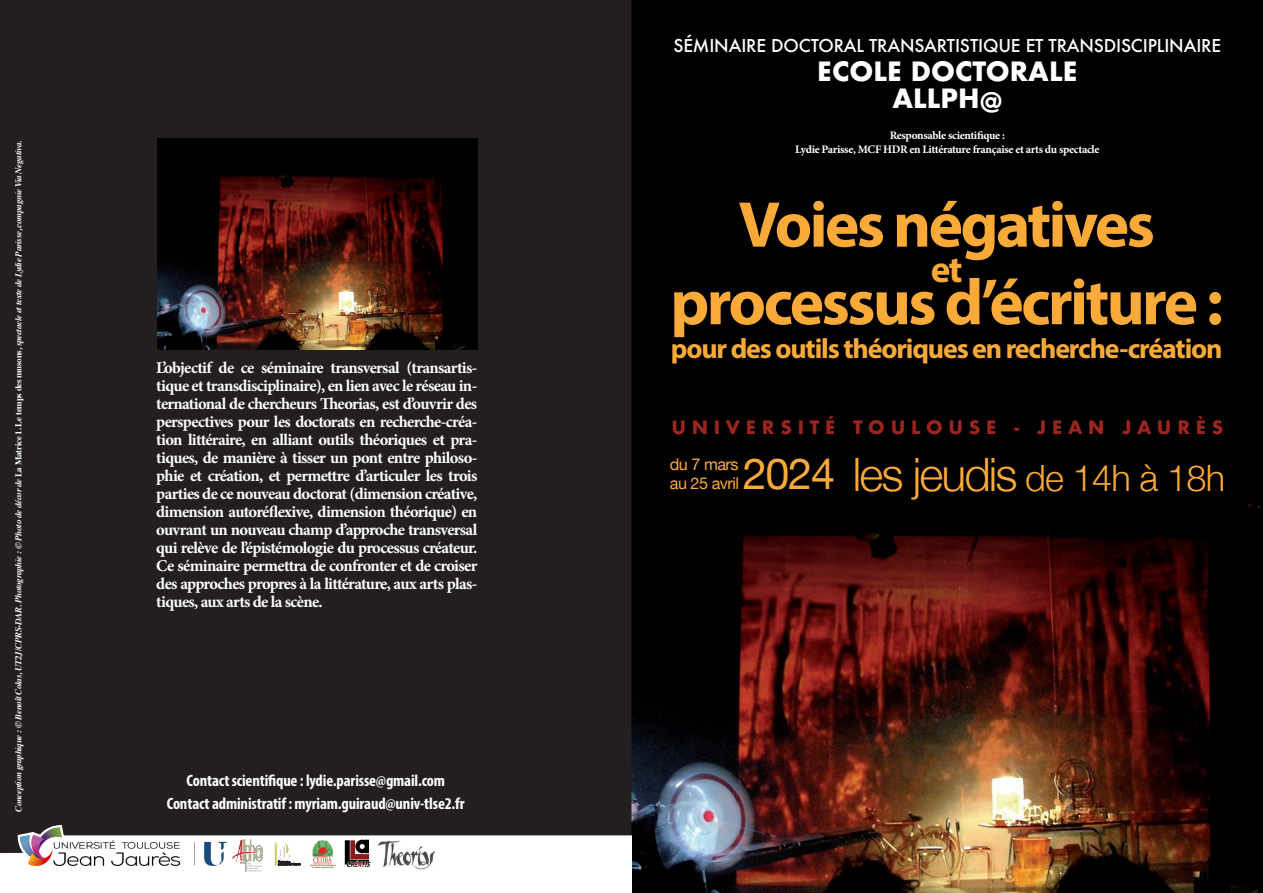
<style>
.page{position:relative;width:1263px;height:893px;background:#fff}
.page>*{position:absolute;margin:0;border:0;box-sizing:border-box;transform-origin:0 0}
.t1{font:700 65.25px "Myriad Pro";letter-spacing:-.04em;color:#faaa39}
.t2{font:300 46.05px "Helvetica Neue";letter-spacing:-.04em;color:#faaa39}
.t3{font:700 37.2px "Myriad Pro";color:#faaa39}
.t4{font:700 27.9px "Myriad Pro";letter-spacing:-.04em;color:#faaa39}
.t5{font:700 25.8px "Futura";color:#fff}
.t6{font:700 18px "Futura";letter-spacing:.32em;color:#9c2520}
.t7{font:500 17.25px "Futura";letter-spacing:-.01em;color:#fff}
.t8{font:700 16.5px/18px "Minion Pro";letter-spacing:-.04em;color:#fff;text-align:justify}
.t9{font:700 condensed 16.5px "Myriad Pro";letter-spacing:-.01em;color:#fff}
.t10{font:16.2px "Helvetica Neue";letter-spacing:-.03em;color:#faaa39}
.t11{font:700 11.55px "Minion Pro";letter-spacing:-.03em;color:#fff}
.t12{font:italic 700 9px "Times";letter-spacing:-.03em;color:#fff}
.s1{font-style:normal}
.s2{font-weight:400;font-size:43.35px}
.s3{font-size:36.15px}
</style>
<div class="page">
<img style="left:631px;top:0;width:632px;height:893px">
<div style="left:0;top:0;width:631px;height:824px;background:#231f20"></div>
<img style="left:157px;top:138px;width:320px;height:212px">
<img style="left:0;top:824px;width:631px;height:45px">
<svg style="left:272px;top:841px;width:29px;height:25px"></svg>
<img style="left:309px;top:838px;width:28px;height:30px">
<svg style="left:345px;top:840px;width:26px;height:27px"></svg>
<img style="left:377px;top:839px;width:61px;height:31px">
<svg style="left:232px;top:839px;width:31px;height:33px"></svg>
<p class="t12" style="left:10px;top:812px;width:673px;rotate:-90deg">Conception graphique : © Benoît Colas, UT2J/CPRS-DAR. Photographie : © Photo de décor de <span class="s1">La Matrice 1. Le temps des musons</span>, spectacle et texte de Lydie Parisse, compagnie Via Negativa.</p>
<p class="t8" style="left:156px;top:359px;width:323px">L’objectif de ce séminaire transversal (transartis&shy;tique et transdisciplinaire), en lien avec le réseau in&shy;ternational de chercheurs Theorias, est d’ouvrir des perspectives pour les doctorats en recherche-créa&shy;tion littéraire, en alliant outils théoriques et pra&shy;tiques, de manière à tisser un pont entre philoso&shy;phie et création, et permettre d’articuler les trois parties de ce nouveau doctorat (dimension créative, dimension autoréflexive, dimension théorique) en ouvrant un nouveau champ d’approche transversal qui relève de l’épistémologie du processus créateur.<br>Ce séminaire permettra de confronter et de croiser des approches propres à la littérature, aux arts plas&shy;tiques, aux arts de la scène.</p>
<p class="t9" style="left:186px;top:770px;width:260px">Contact scientifique : lydie.parisse@gmail.com</p>
<p class="t9" style="left:167px;top:793px;width:299px">Contact administratif : myriam.guiraud@univ-tlse2.fr</p>
<p class="t7" style="left:673px;top:34px;width:549px">SÉMINAIRE DOCTORAL TRANSARTISTIQUE ET TRANSDISCIPLINAIRE</p>
<p class="t5" style="left:817px;top:53px;width:262px">ECOLE DOCTORALE</p>
<p class="t5" style="left:892px;top:80px;width:112px">ALLPH@</p>
<p class="t11" style="left:890px;top:127px;width:117px">Responsable scientifique :</p>
<p class="t11" style="left:795px;top:141px;width:306px">Lydie Parisse, MCF HDR en Littérature française et arts du spectacle</p>
<p class="t1" style="left:738px;top:182px;width:418px">Voies négatives</p>
<p class="t3" style="left:931px;top:246px;width:33px">et</p>
<p class="t1" style="left:670px;top:260px;width:554px">processus d’écriture :</p>
<p class="t4" style="left:671px;top:330px;width:553px">pour des outils théoriques en recherche-création</p>
<p class="t6" style="left:671px;top:414px;width:553px">UNIVERSITÉ TOULOUSE - JEAN JAURÈS</p>
<p class="t10" style="left:670px;top:452px;width:70px">du 7 mars</p>
<p class="t10" style="left:670px;top:471px;width:71px">au 25 avril</p>
<p class="t2" style="left:743px;top:437px;width:484px"><span class="s2">2024</span> les jeudis <span class="s3">de 14h à 18h</span></p>
</div>
